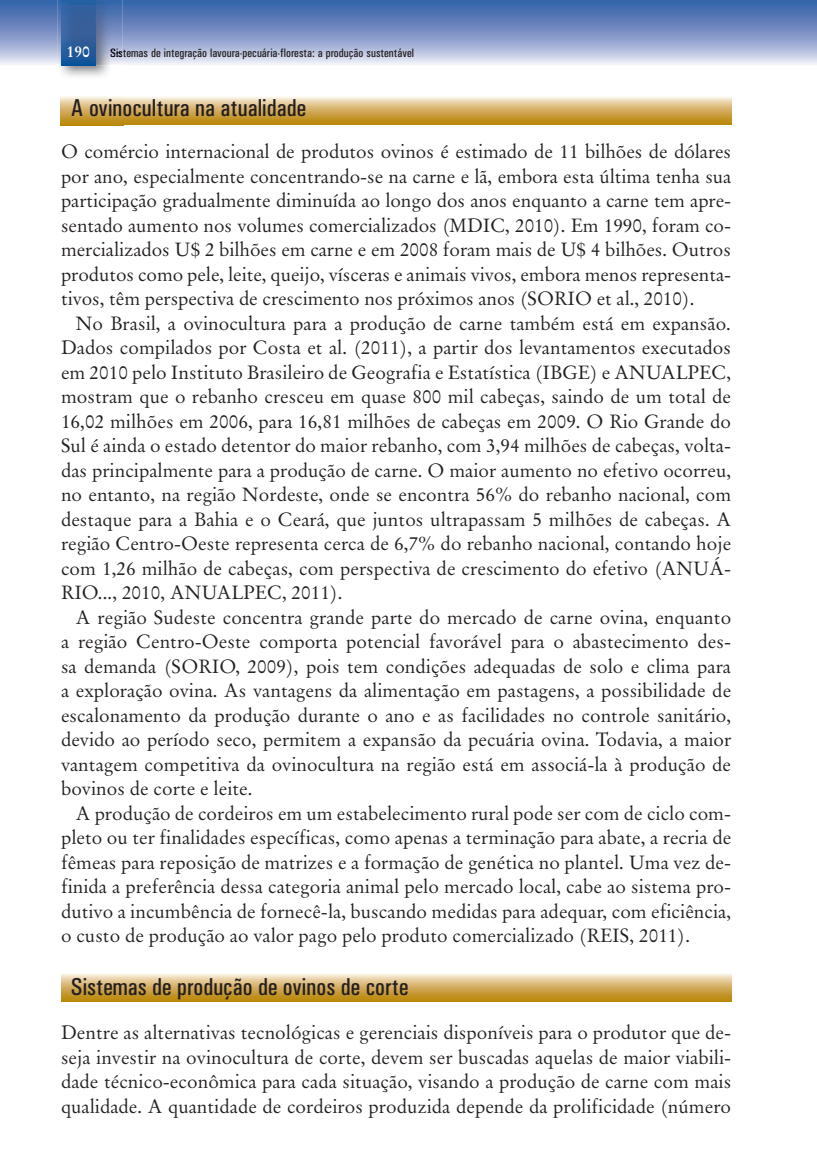
<style>
.page{position:relative;width:817px;height:1164px;background:#fff}
.page>*{position:absolute;margin:0;border:0;box-sizing:border-box;transform-origin:0 0}
.t1{font:24.5px "Univers Condensed";color:#231f20}
.t2{font:19.25px/24.5px "Original Garamond BT";color:#231f20;text-align:justify}
.t3{font:700 15.75px "Original Garamond BT";color:#fff}
.t4{font:12.25px "Univers Condensed";color:#231f20}
.s1{color:#0d0a19}
.s2{color:#100d1a}
</style>
<div class="page">
<svg style="left:0;top:0;width:816px;height:65px;background:#7f97c7"></svg>
<svg style="left:123px;top:48px;width:290px;height:11px;background:#c1c9e3"></svg>
<img style="left:57px;top:0;width:66px;height:126px">
<svg style="left:111px;top:48px;width:12px;height:11px"></svg>
<img style="left:61px;top:0;width:35px;height:65px">
<svg style="left:61px;top:974px;width:670px;height:27px;background:#d5b266"></svg>
<svg style="left:123px;top:96px;width:608px;height:29px;background:#d5b369"></svg>
<img style="left:61px;top:95px;width:62px;height:30px">
<p class="t3" style="left:67px;top:45px;width:25px">190</p>
<p class="t4" style="left:110px;top:48px;width:305px"><span class="s1">Si</span><span class="s2">s</span>temas de integração lavoura-pecuária-floresta: a produção sustentável</p>
<p class="t1" style="left:71px;top:99px;width:237px">A ovinocultura na atualidade</p>
<p class="t2" style="left:61px;top:141px;width:671px">O comércio internacional de produtos ovinos é estimado de 11 bilhões de dólares por ano, especialmente concentrando-se na carne e lã, embora esta última tenha sua participação gradualmente diminuída ao longo dos anos enquanto a carne tem apre&shy;sentado aumento nos volumes comercializados (MDIC, 2010). Em 1990, foram co&shy;mercializados U$ 2 bilhões em carne e em 2008 foram mais de U$ 4 bilhões. Outros produtos como pele, leite, queijo, vísceras e animais vivos, embora menos representa&shy;tivos, têm perspectiva de crescimento nos próximos anos (SORIO et al., 2010).</p>
<p class="t2" style="left:61px;top:312px;width:671px;text-indent:15px">No Brasil, a ovinocultura para a produção de carne também está em expansão.<br>Dados compilados por Costa et al. (2011), a partir dos levantamentos executados em 2010 pelo Instituto Brasileiro de Geografia e Estatística (IBGE) e ANUALPEC, mostram que o rebanho cresceu em quase 800 mil cabeças, saindo de um total de 16,02 milhões em 2006, para 16,81 milhões de cabeças em 2009. O Rio Grande do Sul é ainda o estado detentor do maior rebanho, com 3,94 milhões de cabeças, volta&shy;das principalmente para a produção de carne. O maior aumento no efetivo ocorreu, no entanto, na região Nordeste, onde se encontra 56% do rebanho nacional, com destaque para a Bahia e o Ceará, que juntos ultrapassam 5 milhões de cabeças. A região Centro-Oeste representa cerca de 6,7% do rebanho nacional, contando hoje com 1,26 milhão de cabeças, com perspectiva de crescimento do efetivo (ANUÁ-RIO..., 2010, ANUALPEC, 2011).</p>
<p class="t2" style="left:61px;top:606px;width:671px;text-indent:15px">A região Sudeste concentra grande parte do mercado de carne ovina, enquanto a região Centro-Oeste comporta potencial favorável para o abastecimento des&shy;sa demanda (SORIO, 2009), pois tem condições adequadas de solo e clima para a exploração ovina. As vantagens da alimentação em pastagens, a possibilidade de escalonamento da produção durante o ano e as facilidades no controle sanitário, devido ao período seco, permitem a expansão da pecuária ovina. Todavia, a maior vantagem competitiva da ovinocultura na região está em associá-la à produção de bovinos de corte e leite.</p>
<p class="t2" style="left:61px;top:802px;width:671px;text-indent:15px">A produção de cordeiros em um estabelecimento rural pode ser com de ciclo com&shy;pleto ou ter finalidades específicas, como apenas a terminação para abate, a recria de fêmeas para reposição de matrizes e a formação de genética no plantel. Uma vez de&shy;finida a preferência dessa categoria animal pelo mercado local, cabe ao sistema pro&shy;dutivo a incumbência de fornecê-la, buscando medidas para adequar, com eficiência, o custo de produção ao valor pago pelo produto comercializado (REIS, 2011).</p>
<p class="t1" style="left:71px;top:978px;width:339px">Sistemas de produção de ovinos de corte</p>
<p class="t2" style="left:61px;top:1022px;width:671px">Dentre as alternativas tecnológicas e gerenciais disponíveis para o produtor que de&shy;seja investir na ovinocultura de corte, devem ser buscadas aquelas de maior viabili&shy;dade técnico-econômica para cada situação, visando a produção de carne com mais qualidade. A quantidade de cordeiros produzida depende da prolificidade (número</p>
</div>
